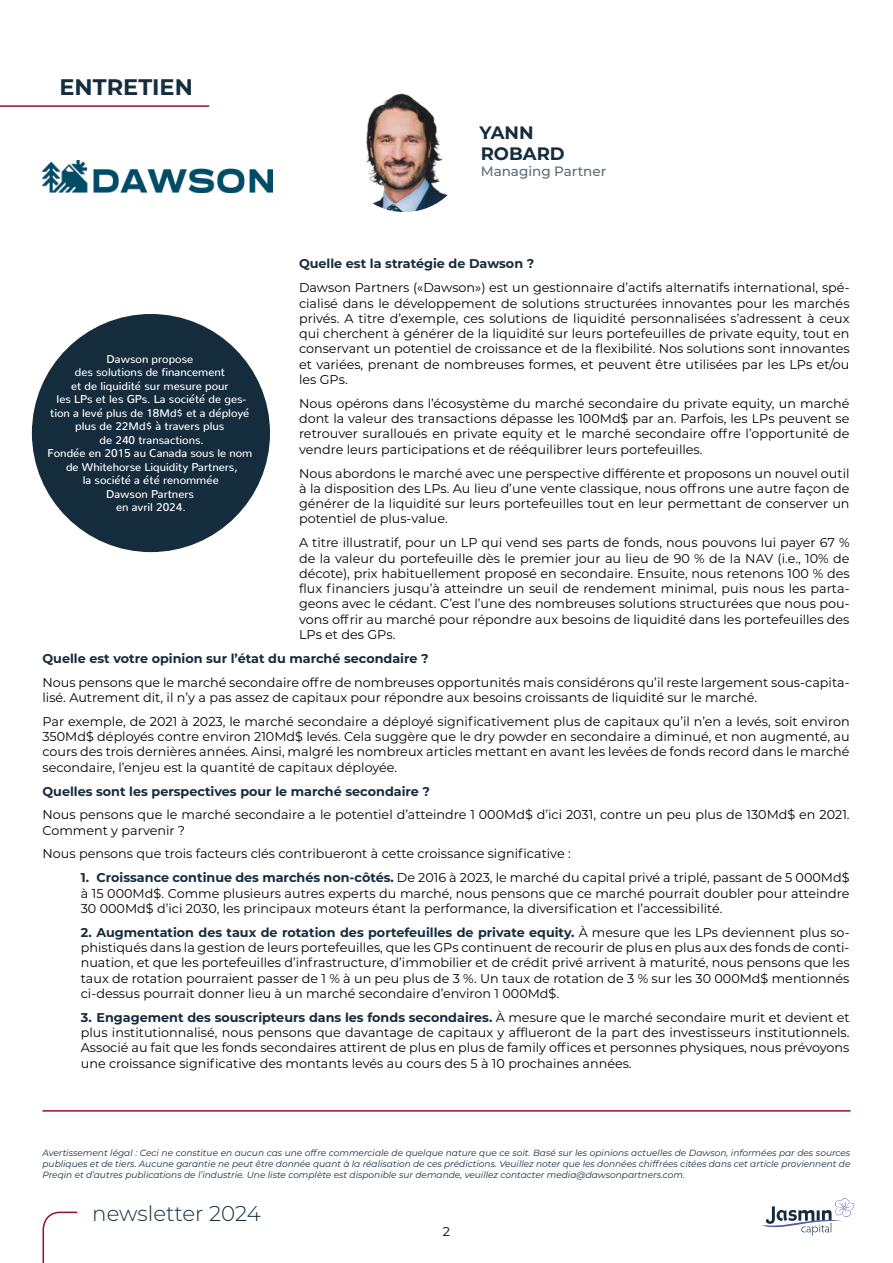
<style>
.page{position:relative;width:893px;height:1263px;background:#fff}
.page>*{position:absolute;margin:0;border:0;box-sizing:border-box;transform-origin:0 0}
.t1{font:700 22.5px "Montserrat";color:#152c3d}
.t2{font:300 21.45px "Montserrat";color:#152c3d}
.t3{font:700 18px/21.6px "Montserrat";color:#152c3d}
.t4{font:500 13.5px "Montserrat";color:#5b6c77}
.t5{font:12.75px/15.3px "Montserrat";color:#000;text-align:justify}
.t6{font:700 12.75px "Montserrat";color:#152c3d}
.t7{font:500 11.25px/13.5px "Nunito";color:#fff;text-align:center}
.t8{font:italic 9px/10.8px "Montserrat";color:#152c3d;text-align:justify}
.s1{font-weight:700;color:#152c3d}
</style>
<div class="page">
<hr style="left:43px;top:1110px;width:807px;height:1px;background:#900c3e">
<svg style="left:42px;top:1211px;width:36px;height:52px"></svg>
<svg style="left:762px;top:1198px;width:93px;height:37px"></svg>
<img style="left:366px;top:93px;width:82px;height:119px">
<img style="left:43px;top:161px;width:229px;height:31px">
<div style="left:32px;top:314px;width:238px;height:238px;background:#152c3d;border-radius:50%"></div>
<hr style="left:0;top:105px;width:209px;height:2px;background:#900c3e">
<h1 class="t1" style="left:60px;top:70px;width:135px">ENTRETIEN</h1>
<h3 class="t3" style="left:479px;top:120px;width:87px">YANN<br>ROBARD</h3>
<p class="t4" style="left:481px;top:162px;width:127px">Managing Partner</p>
<p class="t6" style="left:299px;top:255px;width:237px">Quelle est la stratégie de Dawson ?</p>
<p class="t5" style="left:299px;top:280px;width:552px">Dawson Partners («Dawson») est un gestionnaire d’actifs alternatifs international, spé&shy;cialisé dans le développement de solutions structurées innovantes pour les marchés privés. A titre d’exemple, ces solutions de liquidité personnalisées s’adressent à ceux qui cherchent à générer de la liquidité sur leurs portefeuilles de private equity, tout en conservant un potentiel de croissance et de la flexibilité. Nos solutions sont innovantes et variées, prenant de nombreuses formes, et peuvent être utilisées par les LPs et/ou les GPs.</p>
<p class="t5" style="left:299px;top:395px;width:552px">Nous opérons dans l’écosystème du marché secondaire du private equity, un marché dont la valeur des transactions dépasse les 100Md$ par an. Parfois, les LPs peuvent se retrouver suralloués en private equity et le marché secondaire offre l’opportunité de vendre leurs participations et de rééquilibrer leurs portefeuilles.</p>
<p class="t5" style="left:299px;top:465px;width:552px">Nous abordons le marché avec une perspective différente et proposons un nouvel outil à la disposition des LPs. Au lieu d’une vente classique, nous offrons une autre façon de générer de la liquidité sur leurs portefeuilles tout en leur permettant de conserver un potentiel de plus-value.</p>
<p class="t5" style="left:299px;top:535px;width:552px">A titre illustratif, pour un LP qui vend ses parts de fonds, nous pouvons lui payer 67 % de la valeur du portefeuille dès le premier jour au lieu de 90 % de la NAV (i.e., 10% de décote), prix habituellement proposé en secondaire. Ensuite, nous retenons 100 % des flux financiers jusqu’à atteindre un seuil de rendement minimal, puis nous les parta&shy;geons avec le cédant. C’est l’une des nombreuses solutions structurées que nous pou&shy;vons offrir au marché pour répondre aux besoins de liquidité dans les portefeuilles des LPs et des GPs.</p>
<p class="t6" style="left:43px;top:649px;width:388px">Quelle est votre opinion sur l’état du marché secondaire ?</p>
<p class="t5" style="left:43px;top:674px;width:808px">Nous pensons que le marché secondaire offre de nombreuses opportunités mais considérons qu’il reste largement sous-capita&shy;lisé. Autrement dit, il n’y a pas assez de capitaux pour répondre aux besoins croissants de liquidité sur le marché.</p>
<p class="t5" style="left:43px;top:713px;width:809px">Par exemple, de 2021 à 2023, le marché secondaire a déployé significativement plus de capitaux qu’il n’en a levés, soit environ 350Md$ déployés contre environ 210Md$ levés. Cela suggère que le dry powder en secondaire a diminué, et non augmenté, au cours des trois dernières années. Ainsi, malgré les nombreux articles mettant en avant les levées de fonds record dans le marché secondaire, l’enjeu est la quantité de capitaux déployée.</p>
<p class="t6" style="left:43px;top:782px;width:389px">Quelles sont les perspectives pour le marché secondaire ?</p>
<p class="t5" style="left:43px;top:807px;width:809px">Nous pensons que le marché secondaire a le potentiel d’atteindre 1 000Md$ d’ici 2031, contre un peu plus de 130Md$ en 2021.<br>Comment y parvenir ?</p>
<p class="t5" style="left:43px;top:846px;width:530px">Nous pensons que trois facteurs clés contribueront à cette croissance significative :</p>
<p class="t5" style="left:81px;top:870px;width:770px"><span class="s1">1. Croissance continue des marchés non-côtés.</span> De 2016 à 2023, le marché du capital privé a triplé, passant de 5 000Md$ à 15 000Md$. Comme plusieurs autres experts du marché, nous pensons que ce marché pourrait doubler pour atteindre 30 000Md$ d’ici 2030, les principaux moteurs étant la performance, la diversification et l’accessibilité.</p>
<p class="t5" style="left:81px;top:924px;width:770px"><span class="s1">2. Augmentation des taux de rotation des portefeuilles de private equity.</span> À mesure que les LPs deviennent plus so&shy;phistiqués dans la gestion de leurs portefeuilles, que les GPs continuent de recourir de plus en plus aux des fonds de conti&shy;nuation, et que les portefeuilles d’infrastructure, d’immobilier et de crédit privé arrivent à maturité, nous pensons que les taux de rotation pourraient passer de 1 % à un peu plus de 3 %. Un taux de rotation de 3 % sur les 30 000Md$ mentionnés ci-dessus pourrait donner lieu à un marché secondaire d’environ 1 000Md$.</p>
<p class="t5" style="left:81px;top:1009px;width:770px"><span class="s1">3. Engagement des souscripteurs dans les fonds secondaires.</span> À mesure que le marché secondaire murit et devient et plus institutionnalisé, nous pensons que davantage de capitaux y afflueront de la part des investisseurs institutionnels.<br>Associé au fait que les fonds secondaires attirent de plus en plus de family offices et personnes physiques, nous prévoyons une croissance significative des montants levés au cours des 5 à 10 prochaines années.</p>
<p class="t7" style="left:47px;top:351px;width:206px">Dawson propose<br>des solutions de financement<br>et de liquidité sur mesure pour<br>les LPs et les GPs. La société de ges&shy;tion a levé plus de 18Md$ et a déployé plus de 22Md$ à travers plus<br>de 240 transactions.<br>Fondée en 2015 au Canada sous le nom de Whitehorse Liquidity Partners,<br>la société a été renommée<br>Dawson Partners<br>en avril 2024.</p>
<p class="t8" style="left:43px;top:1147px;width:809px">Avertissement légal : Ceci ne constitue en aucun cas une offre commerciale de quelque nature que ce soit. Basé sur les opinions actuelles de Dawson, informées par des sources publiques et de tiers. Aucune garantie ne peut être donnée quant à la réalisation de ces prédictions. Veuillez noter que les données chiffrées citées dans cet article proviennent de Preqin et d’autres publications de l’industrie. Une liste complète est disponible sur demande, veuillez contacter media@dawsonpartners.com.</p>
<h2 class="t2" style="left:92px;top:1199px;width:170px">newsletter 2024</h2>
<p class="t5" style="left:443px;top:1223px;width:9px">2</p>
</div>
